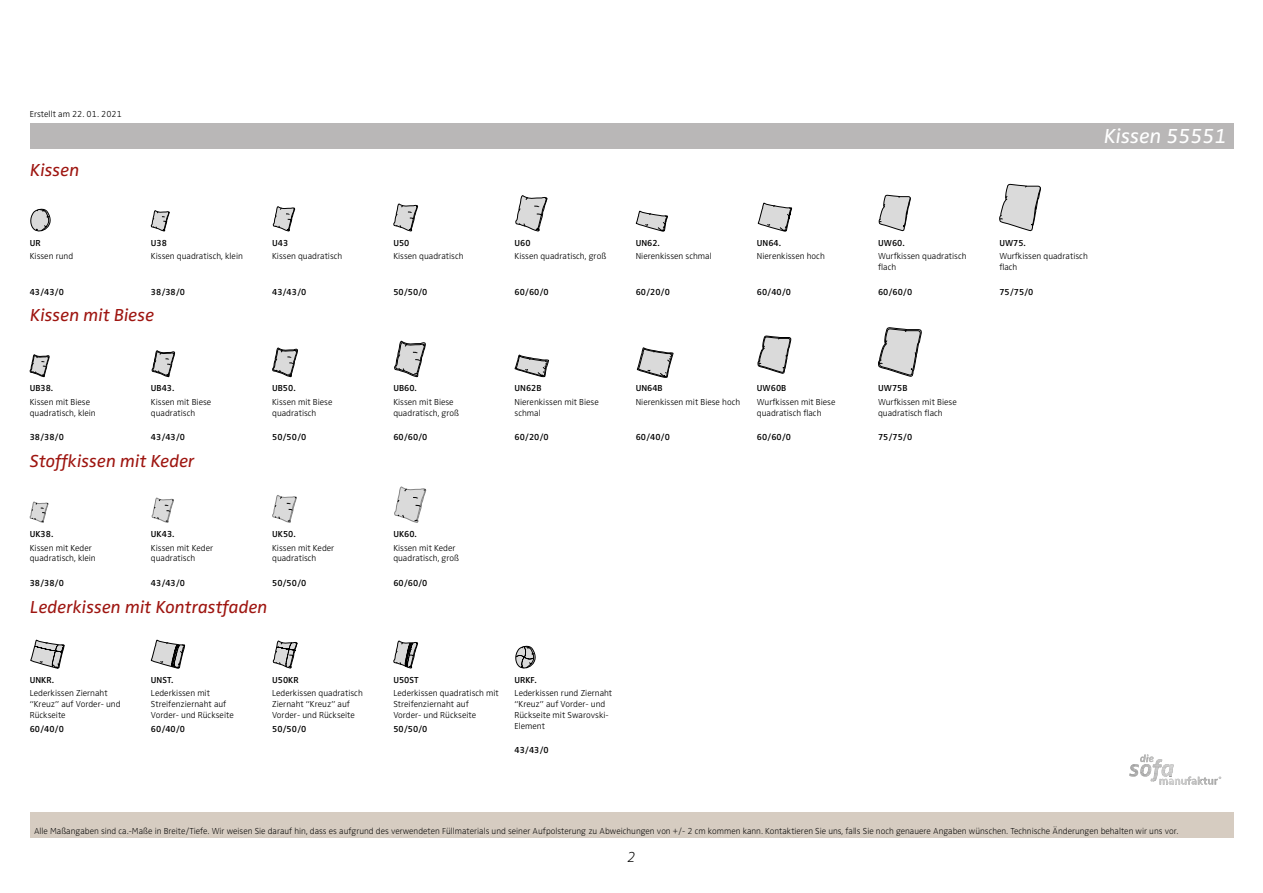
<style>
.page{position:relative;width:1263px;height:893px;background:#fff}
.page>*{position:absolute;margin:0;border:0;box-sizing:border-box;transform-origin:0 0}
.t1{font:italic 21px "Zwo Pro";color:#fff}
.t2{font:italic 18px "Zwo Pro";color:#9e1510}
.t3{font:italic 300 expanded 15px "Zwo Pro";color:#000}
.t4{font:300 9px/10.8px "Zwo Pro";color:#000}
.t5{font:600 9px "Zwo Pro";color:#000}
.t6{font:300 expanded 9px "Zwo Pro";color:#000}
</style>
<div class="page">
<div style="left:30px;top:123px;width:1203px;height:26px;background:#b9b7b7"></div>
<div style="left:30px;top:812px;width:1203px;height:26px;background:#d6ccc1"></div>
<svg style="left:30px;top:208px;width:21px;height:24px"></svg>
<svg style="left:151px;top:210px;width:19px;height:21px"></svg>
<svg style="left:273px;top:206px;width:23px;height:25px"></svg>
<svg style="left:393px;top:204px;width:26px;height:27px"></svg>
<svg style="left:515px;top:195px;width:33px;height:36px"></svg>
<svg style="left:636px;top:211px;width:32px;height:20px"></svg>
<svg style="left:758px;top:203px;width:34px;height:28px"></svg>
<svg style="left:879px;top:195px;width:32px;height:36px"></svg>
<svg style="left:999px;top:184px;width:42px;height:47px"></svg>
<svg style="left:30px;top:354px;width:20px;height:23px"></svg>
<svg style="left:152px;top:350px;width:24px;height:27px"></svg>
<svg style="left:272px;top:347px;width:26px;height:30px"></svg>
<svg style="left:394px;top:340px;width:32px;height:37px"></svg>
<svg style="left:514px;top:355px;width:35px;height:22px"></svg>
<svg style="left:637px;top:347px;width:36px;height:31px"></svg>
<svg style="left:758px;top:336px;width:33px;height:38px"></svg>
<svg style="left:878px;top:327px;width:44px;height:50px"></svg>
<svg style="left:30px;top:501px;width:19px;height:22px"></svg>
<svg style="left:151px;top:497px;width:23px;height:26px"></svg>
<svg style="left:272px;top:495px;width:25px;height:28px"></svg>
<svg style="left:394px;top:486px;width:33px;height:37px"></svg>
<svg style="left:30px;top:639px;width:34px;height:29px"></svg>
<svg style="left:151px;top:639px;width:34px;height:29px"></svg>
<svg style="left:273px;top:641px;width:25px;height:27px"></svg>
<svg style="left:393px;top:641px;width:26px;height:27px"></svg>
<svg style="left:515px;top:645px;width:21px;height:24px"></svg>
<svg style="left:1129px;top:754px;width:92px;height:31px"></svg>
<p class="t4" style="left:30px;top:109px;width:94px">Erstellt am 22. 01. 2021</p>
<h2 class="t2" style="left:30px;top:159px;width:51px">Kissen</h2>
<p class="t5" style="left:30px;top:237px;width:12px">UR</p>
<p class="t4" style="left:30px;top:251px;width:45px">Kissen rund</p>
<p class="t5" style="left:30px;top:286px;width:36px">43/43/0</p>
<p class="t5" style="left:151px;top:237px;width:18px">U38</p>
<p class="t4" style="left:151px;top:251px;width:93px">Kissen quadratisch, klein</p>
<p class="t5" style="left:151px;top:286px;width:36px">38/38/0</p>
<h2 class="t2" style="left:30px;top:305px;width:125px">Kissen mit Biese</h2>
<p class="t5" style="left:30px;top:383px;width:25px">UB38.</p>
<p class="t4" style="left:30px;top:397px;width:68px">Kissen mit Biese quadratisch, klein</p>
<p class="t5" style="left:30px;top:432px;width:36px">38/38/0</p>
<p class="t5" style="left:151px;top:383px;width:25px">UB43.</p>
<p class="t4" style="left:151px;top:397px;width:62px">Kissen mit Biese quadratisch</p>
<p class="t5" style="left:151px;top:432px;width:36px">43/43/0</p>
<h2 class="t2" style="left:30px;top:451px;width:166px">Stoffkissen mit Keder</h2>
<p class="t5" style="left:30px;top:529px;width:25px">UK38.</p>
<p class="t4" style="left:30px;top:542px;width:68px">Kissen mit Keder quadratisch, klein</p>
<p class="t5" style="left:30px;top:578px;width:36px">38/38/0</p>
<p class="t5" style="left:151px;top:529px;width:25px">UK43.</p>
<p class="t4" style="left:151px;top:542px;width:64px">Kissen mit Keder quadratisch</p>
<p class="t5" style="left:151px;top:578px;width:36px">43/43/0</p>
<p class="t5" style="left:272px;top:237px;width:18px">U43</p>
<p class="t4" style="left:272px;top:251px;width:72px">Kissen quadratisch</p>
<p class="t5" style="left:272px;top:286px;width:36px">43/43/0</p>
<p class="t5" style="left:272px;top:383px;width:25px">UB50.</p>
<p class="t4" style="left:272px;top:397px;width:62px">Kissen mit Biese quadratisch</p>
<p class="t5" style="left:272px;top:432px;width:36px">50/50/0</p>
<p class="t5" style="left:272px;top:529px;width:25px">UK50.</p>
<p class="t4" style="left:272px;top:542px;width:64px">Kissen mit Keder quadratisch</p>
<p class="t5" style="left:272px;top:578px;width:36px">50/50/0</p>
<h2 class="t2" style="left:30px;top:596px;width:239px">Lederkissen mit Kontrastfaden</h2>
<p class="t5" style="left:30px;top:674px;width:26px">UNKR.</p>
<p class="t4" style="left:30px;top:688px;width:92px">Lederkissen Ziernaht “Kreuz” auf Vorder- und<br>Rückseite</p>
<p class="t5" style="left:30px;top:723px;width:36px">60/40/0</p>
<p class="t5" style="left:151px;top:674px;width:24px">UNST.</p>
<p class="t4" style="left:151px;top:688px;width:84px">Lederkissen mit<br>Streifenziernaht auf<br>Vorder- und Rückseite</p>
<p class="t5" style="left:151px;top:723px;width:36px">60/40/0</p>
<p class="t5" style="left:272px;top:674px;width:28px">U50KR</p>
<p class="t4" style="left:272px;top:688px;width:92px">Lederkissen quadratisch<br>Ziernaht “Kreuz” auf<br>Vorder- und Rückseite</p>
<p class="t5" style="left:272px;top:723px;width:36px">50/50/0</p>
<p class="t5" style="left:393px;top:237px;width:18px">U50</p>
<p class="t4" style="left:393px;top:251px;width:72px">Kissen quadratisch</p>
<p class="t5" style="left:393px;top:286px;width:36px">50/50/0</p>
<p class="t5" style="left:393px;top:383px;width:25px">UB60.</p>
<p class="t4" style="left:393px;top:397px;width:67px">Kissen mit Biese quadratisch, groß</p>
<p class="t5" style="left:393px;top:432px;width:36px">60/60/0</p>
<p class="t5" style="left:393px;top:529px;width:25px">UK60.</p>
<p class="t4" style="left:393px;top:542px;width:67px">Kissen mit Keder quadratisch, groß</p>
<p class="t5" style="left:393px;top:578px;width:36px">60/60/0</p>
<p class="t5" style="left:514px;top:237px;width:18px">U60</p>
<p class="t4" style="left:514px;top:251px;width:93px">Kissen quadratisch, groß</p>
<p class="t5" style="left:514px;top:286px;width:36px">60/60/0</p>
<p class="t5" style="left:636px;top:237px;width:26px">UN62.</p>
<p class="t4" style="left:636px;top:251px;width:78px">Nierenkissen schmal</p>
<p class="t5" style="left:636px;top:286px;width:36px">60/20/0</p>
<p class="t5" style="left:757px;top:237px;width:26px">UN64.</p>
<p class="t4" style="left:757px;top:251px;width:69px">Nierenkissen hoch</p>
<p class="t5" style="left:757px;top:286px;width:36px">60/40/0</p>
<p class="t5" style="left:514px;top:383px;width:29px">UN62B</p>
<p class="t4" style="left:514px;top:397px;width:86px">Nierenkissen mit Biese schmal</p>
<p class="t5" style="left:514px;top:432px;width:36px">60/20/0</p>
<p class="t5" style="left:636px;top:383px;width:29px">UN64B</p>
<p class="t4" style="left:636px;top:397px;width:106px">Nierenkissen mit Biese hoch</p>
<p class="t5" style="left:636px;top:432px;width:36px">60/40/0</p>
<p class="t5" style="left:757px;top:383px;width:31px">UW60B</p>
<p class="t4" style="left:757px;top:397px;width:80px">Wurfkissen mit Biese quadratisch flach</p>
<p class="t5" style="left:757px;top:432px;width:36px">60/60/0</p>
<p class="t5" style="left:393px;top:674px;width:27px">U50ST</p>
<p class="t4" style="left:393px;top:688px;width:107px">Lederkissen quadratisch mit<br>Streifenziernaht auf<br>Vorder- und Rückseite</p>
<p class="t5" style="left:393px;top:723px;width:36px">50/50/0</p>
<p class="t5" style="left:514px;top:674px;width:24px">URKF.</p>
<p class="t4" style="left:514px;top:688px;width:99px">Lederkissen rund Ziernaht “Kreuz” auf Vorder- und<br>Rückseite mit Swarovski-<br>Element</p>
<p class="t5" style="left:514px;top:745px;width:36px">43/43/0</p>
<h1 class="t1" style="left:1104px;top:124px;width:124px">Kissen 55551</h1>
<p class="t5" style="left:878px;top:237px;width:28px">UW60.</p>
<p class="t4" style="left:878px;top:251px;width:90px">Wurfkissen quadratisch flach</p>
<p class="t5" style="left:878px;top:286px;width:36px">60/60/0</p>
<p class="t5" style="left:999px;top:237px;width:28px">UW75.</p>
<p class="t4" style="left:999px;top:251px;width:90px">Wurfkissen quadratisch flach</p>
<p class="t5" style="left:999px;top:286px;width:36px">75/75/0</p>
<p class="t5" style="left:878px;top:383px;width:31px">UW75B</p>
<p class="t4" style="left:878px;top:397px;width:80px">Wurfkissen mit Biese quadratisch flach</p>
<p class="t5" style="left:878px;top:432px;width:36px">75/75/0</p>
<p class="t6" style="left:34px;top:826px;width:1146px">Alle Maßangaben sind ca.-Maße in Breite/Tiefe. Wir weisen Sie darauf hin, dass es aufgrund des verwendeten Füllmaterials und seiner Aufpolsterung zu Abweichungen von +/- 2 cm kommen kann. Kontaktieren Sie uns, falls Sie noch genauere Angaben wünschen. Technische Änderungen behalten wir uns vor.</p>
<h3 class="t3" style="left:627px;top:848px;width:10px">2</h3>
</div>
